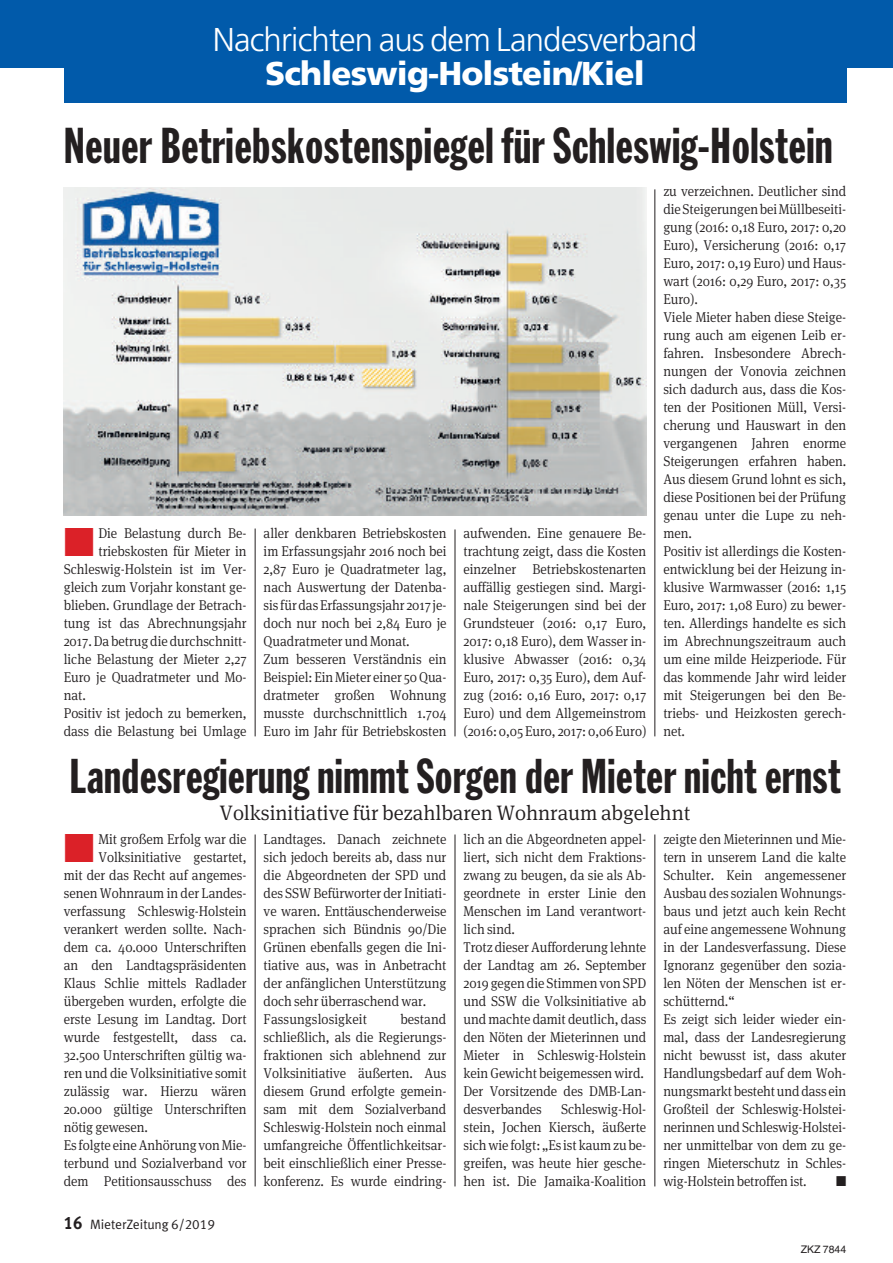
<style>
.page{position:relative;width:893px;height:1263px;background:#fff}
.page>*{position:absolute;margin:0;border:0;box-sizing:border-box;transform-origin:0 0}
.t1{font:49.5px "Franklin Gothic Extra Cond";letter-spacing:.01em;color:#231f20}
.t2{font:48px "Franklin Gothic Extra Cond";letter-spacing:.01em;color:#231f20}
.t3{font:300 33px "Frutiger";letter-spacing:-.025em;color:#fff}
.t4{font:900 33px "Frutiger";letter-spacing:-.025em;color:#fff}
.t5{font:300 21px "Meta Serif OT";letter-spacing:-.005em;color:#231f20}
.t6{font:300 14.25px/18px "Meta Serif OT";letter-spacing:-.005em;color:#231f20;scale:.94 1}
.t7{font:14.25px "Zapf Dingbats";color:#231f20;scale:.94 1}
.t8{font:13.5px "VZ Meta LF";color:#231f20}
.t9{font:10.5px "Helvetica";color:#231f20}
.s1{color:#db2128}
.s2{font-weight:700;font-size:18px}
</style>
<div class="page">
<hr style="left:655px;top:189px;width:1px;height:547px;background:#231f20">
<hr style="left:455px;top:529px;width:1px;height:207px;background:#231f20">
<hr style="left:255px;top:528px;width:1px;height:208px;background:#231f20">
<hr style="left:255px;top:834px;width:1px;height:352px;background:#231f20">
<hr style="left:455px;top:834px;width:1px;height:352px;background:#231f20">
<hr style="left:655px;top:834px;width:1px;height:352px;background:#231f20">
<div style="left:64px;top:60px;width:782px;height:42px;background:#015aaa"></div>
<div style="left:0;top:0;width:893px;height:67px;background:#015aaa"></div>
<img style="left:64px;top:187px;width:582px;height:328px">
<h3 class="t3" style="left:213px;top:26px;width:486px">Nachrichten aus dem Landesverband</h3>
<h3 class="t4" style="left:265px;top:60px;width:381px">Schleswig-Holstein/Kiel</h3>
<h1 class="t1" style="left:64px;top:128px;width:770px">Neuer Betriebskostenspiegel für Schleswig-Holstein</h1>
<p class="t6" style="left:64px;top:525px;width:196px"><span class="s1">■</span> Die Belastung durch Be-</p>
<p class="t6" style="left:98px;top:543px;width:159px">triebskosten für Mieter in</p>
<p class="t6" style="left:64px;top:561px;width:196px">Schleswig-Holstein ist im Ver-</p>
<p class="t6" style="left:64px;top:579px;width:196px">gleich zum Vorjahr konstant ge-</p>
<p class="t6" style="left:64px;top:597px;width:196px">blieben. Grundlage der Betrach-</p>
<p class="t6" style="left:64px;top:615px;width:196px">tung ist das Abrechnungsjahr</p>
<p class="t6" style="left:64px;top:633px;width:196px">2017.Da betrug die durchschnitt-</p>
<p class="t6" style="left:64px;top:651px;width:196px">liche Belastung der Mieter 2,27</p>
<p class="t6" style="left:64px;top:669px;width:196px">Euro je Quadratmeter und Mo-</p>
<p class="t6" style="left:64px;top:687px;width:25px">nat.</p>
<p class="t6" style="left:64px;top:705px;width:196px">Positiv ist jedoch zu bemerken,</p>
<p class="t6" style="left:64px;top:723px;width:196px">dass die Belastung bei Umlage</p>
<p class="t6" style="left:264px;top:525px;width:196px">aller denkbaren Betriebskosten im Erfassungsjahr 2016 noch bei<br>2,87 Euro je Quadratmeter lag, nach Auswertung der Datenba&shy;sis fürdasErfassungsjahr 2017 je&shy;doch nur noch bei 2,84 Euro je<br>Quadratmeter und Monat.<br>Zum besseren Verständnis ein<br>Beispiel: Ein Mieter einer 50Qua&shy;dratmeter großen Wohnung musste durchschnittlich 1.704<br>Euro im Jahr für Betriebskosten</p>
<p class="t6" style="left:463px;top:525px;width:196px;text-align:justify">aufwenden. Eine genauere Be&shy;trachtung zeigt, dass die Kosten einzelner Betriebskostenarten auffällig gestiegen sind. Margi&shy;nale Steigerungen sind bei der Grundsteuer (2016: 0,17 Euro, 2017: 0,18 Euro), dem Wasser in&shy;klusive Abwasser (2016: 0,34<br>Euro, 2017: 0,35 Euro), dem Auf&shy;zug (2016: 0,16 Euro, 2017: 0,17<br>Euro) und dem Allgemeinstrom (2016: 0,05 Euro, 2017: 0,06 Euro)</p>
<p class="t6" style="left:663px;top:183px;width:196px">zu verzeichnen. Deutlicher sind dieSteigerungenbeiMüllbeseiti&shy;gung (2016: 0,18 Euro, 2017: 0,20<br>Euro), Versicherung (2016: 0,17<br>Euro, 2017: 0,19 Euro) und Haus&shy;wart (2016: 0,29 Euro, 2017: 0,35<br>Euro).<br>Viele Mieter haben diese Steige&shy;rung auch am eigenen Leib er&shy;fahren. Insbesondere Abrech&shy;nungen der Vonovia zeichnen sich dadurch aus, dass die Kos&shy;ten der Positionen Müll, Versi&shy;cherung und Hauswart in den vergangenen Jahren enorme<br>Steigerungen erfahren haben.<br>Aus diesem Grund lohnt es sich, diese Positionen bei der Prüfung genau unter die Lupe zu neh&shy;men.<br>Positiv ist allerdings die Kosten&shy;entwicklung bei der Heizung in&shy;klusive Warmwasser (2016: 1,15<br>Euro, 2017: 1,08 Euro) zu bewer&shy;ten. Allerdings handelte es sich im Abrechnungszeitraum auch um eine milde Heizperiode. Für das kommende Jahr wird leider mit Steigerungen bei den Be&shy;triebs- und Heizkosten gerech&shy;net.</p>
<h2 class="t2" style="left:69px;top:759px;width:773px">Landesregierung nimmt Sorgen der Mieter nicht ernst</h2>
<h3 class="t5" style="left:220px;top:805px;width:472px">Volksinitiative für bezahlbaren Wohnraum abgelehnt</h3>
<p class="t6" style="left:264px;top:831px;width:196px">Landtages. Danach zeichnete sich jedoch bereits ab, dass nur die Abgeordneten der SPD und des SSW Befürworter der Initiati&shy;ve waren. Enttäuschenderweise sprachen sich Bündnis 90/Die<br>Grünen ebenfalls gegen die Ini&shy;tiative aus, was in Anbetracht der anfänglichen Unterstützung doch sehr überraschend war.<br>Fassungslosigkeit</p>
<p class="t6" style="left:64px;top:831px;width:196px"><span class="s1">■</span> Mit großem Erfolg war die</p>
<p class="t6" style="left:463px;top:831px;width:196px">lich an die Abgeordneten appel&shy;liert, sich nicht dem Fraktions&shy;zwang zu beugen, da sie als Ab&shy;geordnete in erster Linie den<br>Menschen im Land verantwort&shy;lich sind.<br>Trotz dieser Aufforderung lehnte der Landtag am 26. September<br>2019 gegen die Stimmen von SPD und SSW die Volksinitiative ab und machte damit deutlich, dass den Nöten der Mieterinnen und<br>Mieter in Schleswig-Holstein kein Gewicht beigemessen wird.<br>Der Vorsitzende des DMB-Lan&shy;desverbandes</p>
<p class="t6" style="left:663px;top:831px;width:196px">zeigte den Mieterinnen und Mie&shy;tern in unserem Land die kalte<br>Schulter. Kein angemessener<br>Ausbau des sozialen Wohnungs&shy;baus und jetzt auch kein Recht auf eine angemessene Wohnung in der Landesverfassung. Diese<br>Ignoranz gegenüber den sozia&shy;len Nöten der Menschen ist er&shy;schütternd.“<br>Es zeigt sich leider wieder ein&shy;mal, dass der Landesregierung nicht bewusst ist, dass akuter<br>Handlungsbedarf auf dem Woh&shy;nungsmarktbestehtunddass ein<br>Großteil der Schleswig-Holstei&shy;nerinnen und Schleswig-Holstei&shy;ner unmittelbar von dem zu ge&shy;ringen Mieterschutz in Schles&shy;wig-Holstein betroffen ist.</p>
<p class="t6" style="left:98px;top:849px;width:159px">Volksinitiative gestartet,</p>
<p class="t6" style="left:64px;top:867px;width:196px">mit der das Recht auf angemes-</p>
<p class="t6" style="left:64px;top:885px;width:196px">senen Wohnraum in der Landes-</p>
<p class="t6" style="left:64px;top:903px;width:196px">verfassung Schleswig-Holstein</p>
<p class="t6" style="left:64px;top:921px;width:196px">verankert werden sollte. Nach-</p>
<p class="t6" style="left:64px;top:939px;width:196px">dem ca. 40.000 Unterschriften</p>
<p class="t6" style="left:64px;top:957px;width:196px">an den Landtagspräsidenten</p>
<p class="t6" style="left:64px;top:975px;width:196px">Klaus Schlie mittels Radlader</p>
<p class="t6" style="left:64px;top:993px;width:196px">übergeben wurden, erfolgte die</p>
<p class="t6" style="left:64px;top:1011px;width:196px">erste Lesung im Landtag. Dort</p>
<p class="t6" style="left:64px;top:1029px;width:196px">wurde festgestellt, dass ca.</p>
<p class="t6" style="left:64px;top:1047px;width:196px">32.500 Unterschriften gültig wa-</p>
<p class="t6" style="left:64px;top:1065px;width:196px">ren und die Volksinitiative somit</p>
<p class="t6" style="left:64px;top:1083px;width:196px">zulässig war. Hierzu wären</p>
<p class="t6" style="left:64px;top:1101px;width:196px">20.000 gültige Unterschriften</p>
<p class="t6" style="left:64px;top:1119px;width:91px">nötig gewesen.</p>
<p class="t6" style="left:64px;top:1137px;width:196px">Es folgte eineAnhörung von Mie-</p>
<p class="t6" style="left:64px;top:1155px;width:196px">terbund und Sozialverband vor</p>
<p class="t6" style="left:64px;top:1173px;width:196px">dem Petitionsausschuss des</p>
<p class="t6" style="left:264px;top:1011px;width:196px;text-align:justify;text-indent:137px">bestand schließlich, als die Regierungs&shy;fraktionen sich ablehnend zur Volksinitiative äußerten. Aus diesem Grund erfolgte gemein&shy;sam mit dem Sozialverband Schleswig-Holstein noch einmal umfangreiche Öffentlichkeitsar&shy;beit einschließlich einer Presse&shy;konferenz. Es wurde eindring-</p>
<p class="t6" style="left:463px;top:1101px;width:196px;text-align:justify;text-indent:98px">Schleswig-Hol&shy;stein, Jochen Kiersch, äußerte sichwie folgt: „Es ist kaum zube&shy;greifen, was heute hier gesche&shy;hen ist. Die Jamaika-Koalition</p>
<p class="t7" style="left:836px;top:1173px;width:12px">■</p>
<p class="t8" style="left:64px;top:1216px;width:153px"><span class="s2">16</span> MieterZeitung 6/2019</p>
<p class="t9" style="left:801px;top:1243px;width:47px">ZKZ 7844</p>
</div>
